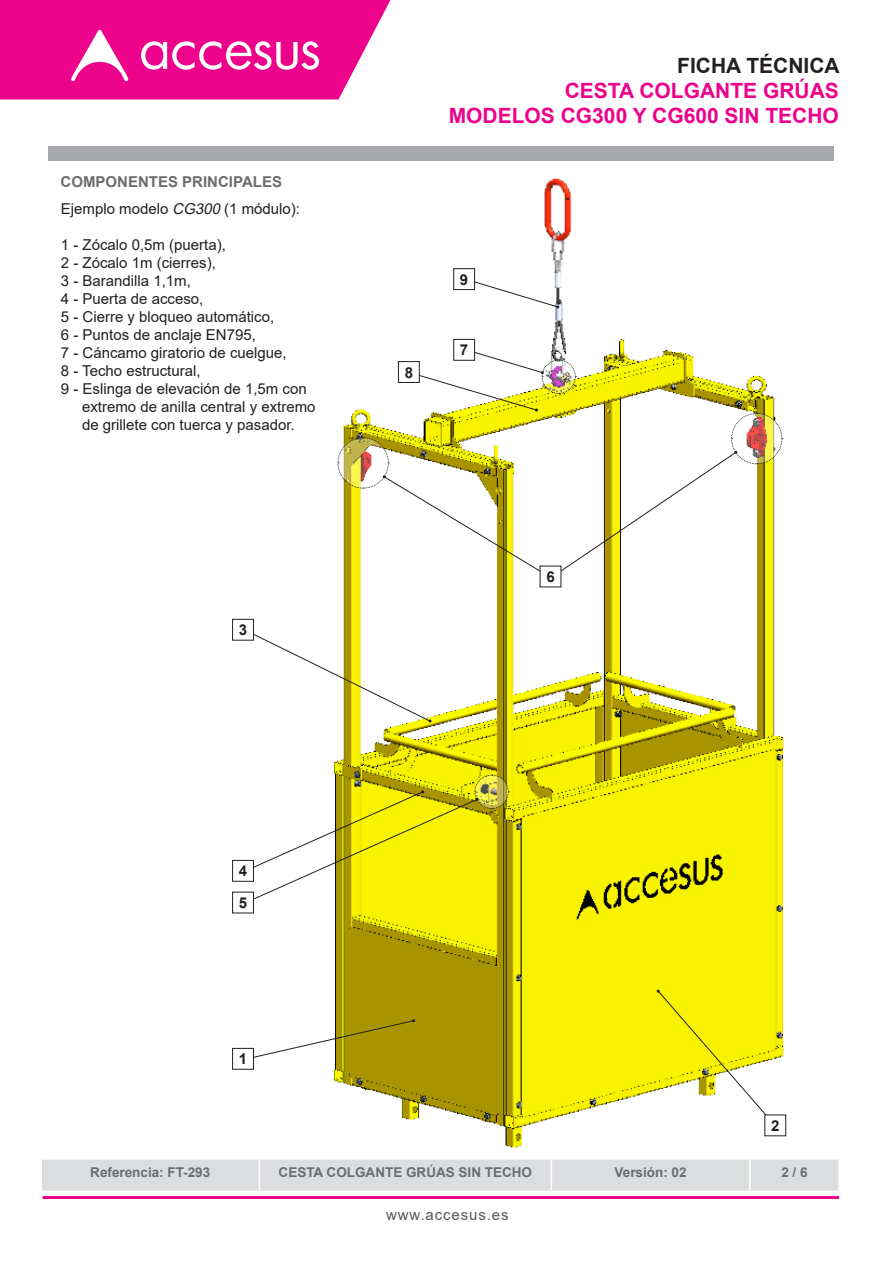
<style>
.page{position:relative;width:893px;height:1263px;background:#fff}
.page>*{position:absolute;margin:0;border:0;box-sizing:border-box;transform-origin:0 0}
.t1{font:700 21px "Arial";color:#ed028c}
.t2{font:700 21px "Arial";color:#231f20}
.t3{font:15px "Arial";color:#231f20}
.t4{font:700 15px "Arial";color:#6c6d70}
.t5{font:15px "Arial";letter-spacing:.06em;color:#57585a}
.t6{font:700 15px "Arial";color:#231f20}
.Texto_pie_de_pagina{font:700 13.5px "Arial";color:#6c6d70}
.s1{font-style:italic}
</style>
<div class="page">
<svg style="left:0;top:0;width:391px;height:99px;background:#ef249b"></svg>
<hr style="left:43px;top:1196px;width:796px;height:3px;background:#ed028c">
<div style="left:48px;top:146px;width:786px;height:14px;background:#a8a9ad"></div>
<img style="left:333px;top:288px;width:454px;height:860px">
<img style="left:543px;top:178px;width:29px;height:110px">
<svg style="left:244px;top:1019px;width:171px;height:41px"></svg>
<svg style="left:657px;top:989px;width:119px;height:138px"></svg>
<div style="left:765px;top:1115px;width:21px;height:21px;background:#fff"></div>
<div style="left:233px;top:1048px;width:20px;height:21px;background:#fff"></div>
<div style="left:232px;top:1048px;width:22px;height:22px;border:1px solid #231f20"></div>
<svg style="left:241px;top:627px;width:190px;height:95px"></svg>
<div style="left:232px;top:860px;width:22px;height:22px;border:1px solid #231f20"></div>
<div style="left:233px;top:619px;width:20px;height:21px;background:#fff"></div>
<div style="left:232px;top:619px;width:22px;height:21px;border:1px solid #231f20"></div>
<div style="left:454px;top:339px;width:21px;height:21px;background:#fff"></div>
<div style="left:453px;top:339px;width:22px;height:22px;border:1px solid #231f20"></div>
<svg style="left:337px;top:348px;width:446px;height:230px"></svg>
<div style="left:540px;top:566px;width:21px;height:21px;background:#fff"></div>
<svg style="left:242px;top:774px;width:267px;height:130px"></svg>
<div style="left:233px;top:892px;width:20px;height:21px;background:#fff"></div>
<div style="left:232px;top:892px;width:22px;height:21px;border:1px solid #231f20"></div>
<svg style="left:461px;top:277px;width:98px;height:31px"></svg>
<div style="left:454px;top:269px;width:21px;height:21px;background:#fff"></div>
<div style="left:453px;top:268px;width:22px;height:22px;border:1px solid #231f20"></div>
<div style="left:42px;top:1160px;width:796px;height:31px;background:#dcdddf"></div>
<hr style="left:259px;top:1160px;width:1px;height:31px;background:#fff">
<hr style="left:551px;top:1160px;width:1px;height:31px;background:#fff">
<hr style="left:749px;top:1160px;width:2px;height:31px;background:#fff">
<p class="t4" style="left:61px;top:171px;width:223px">COMPONENTES PRINCIPALES</p>
<p class="t3" style="left:61px;top:198px;width:241px">Ejemplo modelo <span class="s1">CG300</span> (1 módulo):</p>
<p class="t3" style="left:61px;top:234px;width:167px">1 - Zócalo 0,5m (puerta),</p>
<p class="t3" style="left:61px;top:252px;width:157px">2 - Zócalo 1m (cierres),</p>
<p class="t3" style="left:61px;top:270px;width:132px">3 - Barandilla 1,1m,</p>
<p class="t3" style="left:61px;top:288px;width:144px">4 - Puerta de acceso,</p>
<p class="t3" style="left:61px;top:306px;width:215px">5 - Cierre y bloqueo automático,</p>
<p class="t3" style="left:61px;top:324px;width:197px">6 - Puntos de anclaje EN795,</p>
<p class="t3" style="left:61px;top:342px;width:227px">7 - Cáncamo giratorio de cuelgue,</p>
<p class="t3" style="left:61px;top:360px;width:141px">8 - Techo estructural,</p>
<p class="t3" style="left:61px;top:378px;width:247px">9 - Eslinga de elevación de 1,5m con</p>
<p class="t3" style="left:82px;top:396px;width:235px">extremo de anilla central y extremo</p>
<p class="t3" style="left:82px;top:414px;width:214px">de grillete con tuerca y pasador.</p>
<p class="t6" style="left:239px;top:619px;width:10px">3</p>
<p class="t2" style="left:677px;top:50px;width:164px">FICHA TÉCNICA</p>
<p class="t1" style="left:565px;top:76px;width:276px">CESTA COLGANTE GRÚAS</p>
<p class="t1" style="left:449px;top:101px;width:392px">MODELOS CG300 Y CG600 SIN TECHO</p>
<p class="t6" style="left:405px;top:362px;width:10px">8</p>
<p class="t6" style="left:460px;top:269px;width:10px">9</p>
<p class="t6" style="left:460px;top:339px;width:10px">7</p>
<p class="t6" style="left:546px;top:566px;width:10px">6</p>
<p class="t6" style="left:239px;top:860px;width:10px">4</p>
<p class="t6" style="left:239px;top:892px;width:10px">5</p>
<p class="t6" style="left:239px;top:1048px;width:10px">1</p>
<p class="t6" style="left:771px;top:1115px;width:10px">2</p>
<p class="Texto_pie_de_pagina" style="left:90px;top:1163px;width:122px">Referencia: FT-293</p>
<p class="Texto_pie_de_pagina" style="left:279px;top:1163px;width:255px">CESTA COLGANTE GRÚAS SIN TECHO</p>
<p class="Texto_pie_de_pagina" style="left:615px;top:1163px;width:74px">Versión: 02</p>
<p class="Texto_pie_de_pagina" style="left:781px;top:1163px;width:28px">2 / 6</p>
<p class="t5" style="left:386px;top:1204px;width:124px">www.accesus.es</p>
</div>
